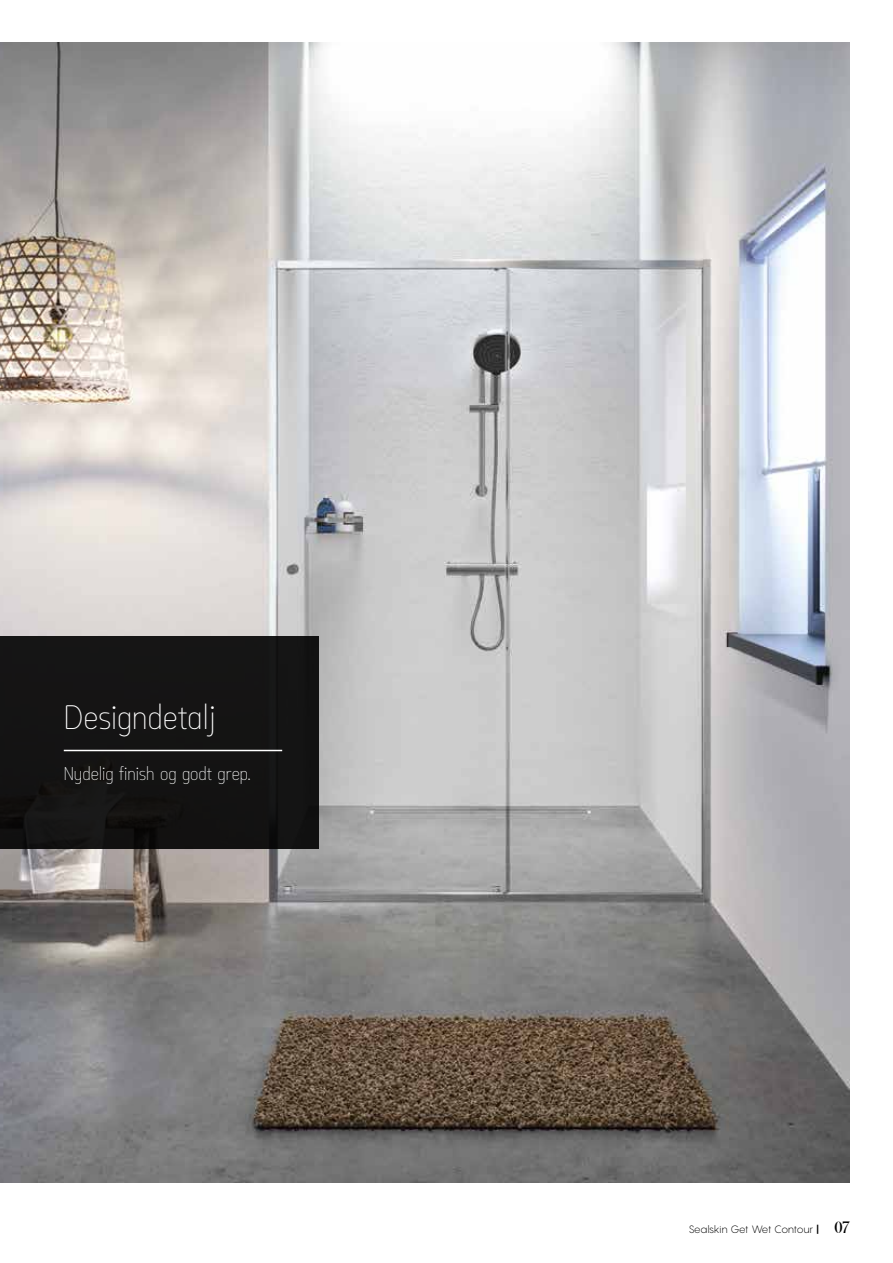
<style>
.page{position:relative;width:893px;height:1263px;background:#fff}
.page>*{position:absolute;margin:0;border:0;box-sizing:border-box;transform-origin:0 0}
.t1{font:300 33px "Arch";color:#fff}
.t2{font:300 18px "Arch";color:#fff}
.t3{font:300 10.5px "Pangram";letter-spacing:-.045em;color:#000}
.s1{font-weight:800}
.s2{font-family:"Exodus";font-weight:400;font-size:15.75px}
</style>
<div class="page">
<img style="left:0;top:43px;width:850px;height:1139px">
<div style="left:0;top:636px;width:319px;height:212px;background:#141414"></div>
<hr style="left:64px;top:750px;width:218px;height:1px;background:#fff">
<h1 class="t1" style="left:64px;top:697px;width:153px">Designdetalj</h1>
<h2 class="t2" style="left:64px;top:762px;width:188px">Nydelig finish og godt grep.</h2>
<p class="t3" style="left:688px;top:1222px;width:164px">Sealskin Get Wet Contour <span class="s1">|</span> <span class="s2">07</span></p>
</div>
